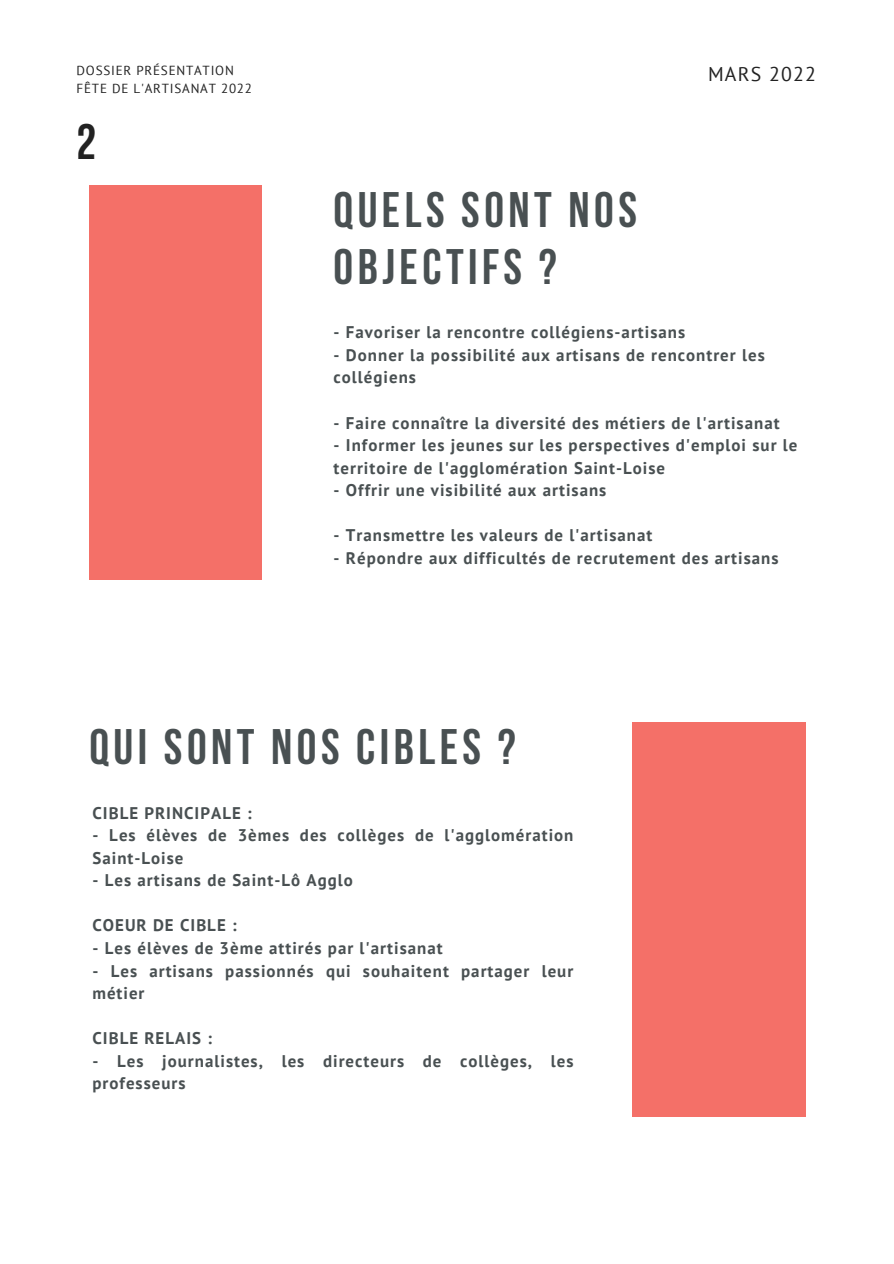
<style>
.page{position:relative;width:894px;height:1264px;background:#fff}
.page>*{position:absolute;margin:0;border:0;box-sizing:border-box;transform-origin:0 0}
.t1{font:700 49.65px/56.2px "Bebas Neue";letter-spacing:.09em;color:#495052}
.t2{font:700 49.65px "Bebas Neue";color:#222}
.t3{font:19.8px "PT Sans";letter-spacing:.06em;color:#222}
.t4{font:700 16.8px/22.5px "PT Sans";letter-spacing:.06em;color:#495052}
.t5{font:13.05px "PT Sans";letter-spacing:.06em;color:#222}
</style>
<div class="page">
<div style="left:89px;top:185px;width:173px;height:395px;background:#f47068"></div>
<div style="left:632px;top:722px;width:173px;height:394px;background:#f47068"></div>
<p class="t5" style="left:77px;top:62px;width:159px">DOSSIER PRÉSENTATION</p>
<p class="t5" style="left:77px;top:80px;width:177px">FÊTE DE L'ARTISANAT 2022</p>
<p class="t2" style="left:77px;top:122px;width:21px">2</p>
<p class="t1" style="left:333px;top:187px;width:305px">QUELS SONT NOS<br>OBJECTIFS ?</p>
<p class="t3" style="left:707px;top:61px;width:109px">MARS 2022</p>
<p class="t4" style="left:333px;top:321px;width:353px">- Favoriser la rencontre collégiens-artisans</p>
<p class="t4" style="left:333px;top:343px;width:432px">- Donner la possibilité aux artisans de rencontrer les collégiens</p>
<p class="t4" style="left:333px;top:411px;width:447px">- Faire connaître la diversité des métiers de l'artisanat</p>
<p class="t4" style="left:333px;top:433px;width:465px">- Informer les jeunes sur les perspectives d'emploi sur le territoire de l'agglomération Saint-Loise</p>
<p class="t4" style="left:333px;top:478px;width:274px">- Offrir une visibilité aux artisans</p>
<p class="t4" style="left:333px;top:523px;width:320px">- Transmettre les valeurs de l'artisanat</p>
<p class="t4" style="left:333px;top:546px;width:446px">- Répondre aux difficultés de recrutement des artisans</p>
<p class="t1" style="left:89px;top:723px;width:428px">QUI SONT NOS CIBLES ?</p>
<p class="t4" style="left:92px;top:801px;width:161px">CIBLE PRINCIPALE :</p>
<p class="t4" style="left:92px;top:823px;width:482px">- Les élèves de 3èmes des collèges de l'agglomération<br>Saint-Loise</p>
<p class="t4" style="left:92px;top:868px;width:262px">- Les artisans de Saint-Lô Agglo</p>
<p class="t4" style="left:92px;top:914px;width:146px">COEUR DE CIBLE :</p>
<p class="t4" style="left:92px;top:936px;width:351px">- Les élèves de 3ème attirés par l'artisanat</p>
<p class="t4" style="left:92px;top:959px;width:482px">- Les artisans passionnés qui souhaitent partager leur métier</p>
<p class="t4" style="left:92px;top:1026px;width:121px">CIBLE RELAIS :</p>
<p class="t4" style="left:92px;top:1049px;width:482px">- Les journalistes, les directeurs de collèges, les professeurs</p>
</div>
